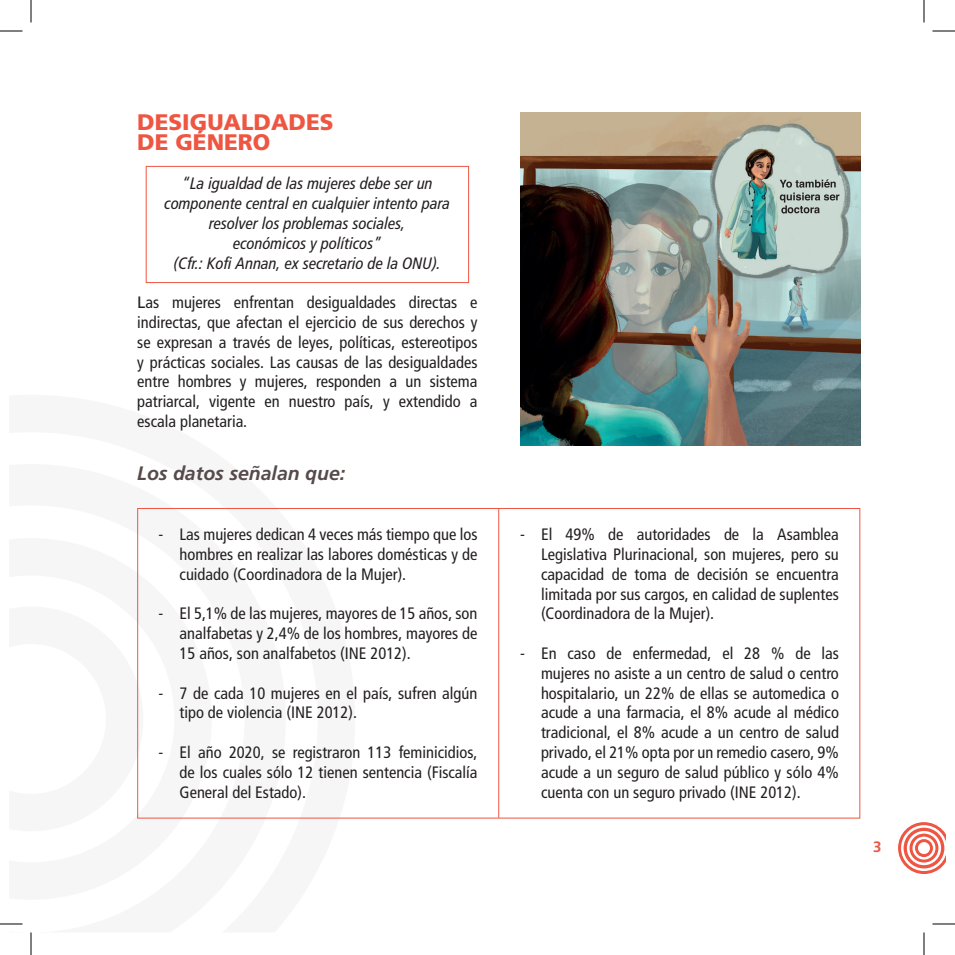
<style>
.page{position:relative;width:955px;height:955px;background:#fff}
.page>*{position:absolute;margin:0;border:0;box-sizing:border-box;transform-origin:0 0}
.t1{font:22.5px/19.8px "Frutiger LT 75 Blk";color:#ee5642}
.t2{font:19.5px "Frutiger LT 66 Bd It";color:#564b4a}
.t3{font:16.5px/19.8px "Frutiger LT 57 Cn";color:#231f20;text-align:justify}
.t4{font:16.5px/19.8px "Frutiger LT 58 Cn It";color:#231f20;text-align:center}
.t5{font:15px "Frutiger LT 65 Bd";color:#ee5642}
.s1{font-family:"Frutiger LT 55 Rm"}
</style>
<div class="page">
<svg style="left:898px;top:822px;width:47px;height:52px"></svg>
<hr style="left:498px;top:508px;width:1px;height:310px;background:#ee5642">
<div style="left:146px;top:166px;width:323px;height:117px;border:1px solid #ee5642"></div>
<img style="left:520px;top:113px;width:340px;height:332px">
<svg style="left:780px;top:179px;width:59px;height:35px"></svg>
<svg style="left:0;top:31px;width:22px;height:1px"></svg>
<svg style="left:932px;top:31px;width:23px;height:1px"></svg>
<svg style="left:932px;top:924px;width:23px;height:1px"></svg>
<svg style="left:31px;top:0;width:1px;height:23px"></svg>
<svg style="left:0;top:507px;width:143px;height:448px"></svg>
<svg style="left:924px;top:0;width:1px;height:23px"></svg>
<svg style="left:924px;top:932px;width:1px;height:23px"></svg>
<h1 class="t1" style="left:137px;top:112px;width:198px">DESIGUALDADES<br>DE GÉNERO</h1>
<p class="t4" style="left:165px;top:174px;width:287px">“La igualdad de las mujeres debe ser un componente central en cualquier intento para resolver los problemas sociales,<br>económicos y políticos”<br>(Cfr.: Kofi Annan, ex secretario de la ONU).</p>
<p class="t3" style="left:137px;top:293px;width:342px"><span class="s1">L</span>as mujeres enfrentan desigualdades directas e indirectas, que afectan el ejercicio de sus derechos y se expresan a través de leyes, políticas, estereotipos y prácticas sociales. Las causas de las desigualdades entre hombres y mujeres, responden a un sistema patriarcal, vigente en nuestro país, y extendido a escala planetaria.</p>
<p class="t2" style="left:137px;top:462px;width:210px">Los datos señalan que:</p>
<p class="t3" style="left:180px;top:525px;width:299px;text-indent:-21px">- Las mujeres dedican 4 veces más tiempo que los hombres en realizar las labores domésticas y de cuidado (Coordinadora de la Mujer).</p>
<p class="t3" style="left:180px;top:604px;width:299px;text-indent:-21px">- El 5,1% de las mujeres, mayores de 15 años, son analfabetas y 2,4% de los hombres, mayores de 15 años, son analfabetos (INE 2012).</p>
<p class="t3" style="left:180px;top:683px;width:299px;text-indent:-21px">- 7 de cada 10 mujeres en el país, sufren algún tipo de violencia (INE 2012).</p>
<p class="t3" style="left:180px;top:742px;width:299px;text-indent:-21px">- El año 2020, se registraron 113 feminicidios, de los cuales sólo 12 tienen sentencia (Fiscalía General del Estado).</p>
<p class="t3" style="left:541px;top:525px;width:299px;text-indent:-21px">- El 49% de autoridades de la Asamblea Legislativa Plurinacional, son mujeres, pero su capacidad de toma de decisión se encuentra limitada por sus cargos, en calidad de suplentes (Coordinadora de la Mujer).</p>
<p class="t3" style="left:541px;top:643px;width:299px;text-indent:-21px">- En caso de enfermedad, el 28 % de las mujeres no asiste a un centro de salud o centro hospitalario, un 22% de ellas se automedica o acude a una farmacia, el 8% acude al médico tradicional, el 8% acude a un centro de salud privado, el 21% opta por un remedio casero, 9% acude a un seguro de salud público y sólo 4% cuenta con un seguro privado (INE 2012).</p>
<p class="t5" style="left:873px;top:838px;width:10px">3</p>
</div>
